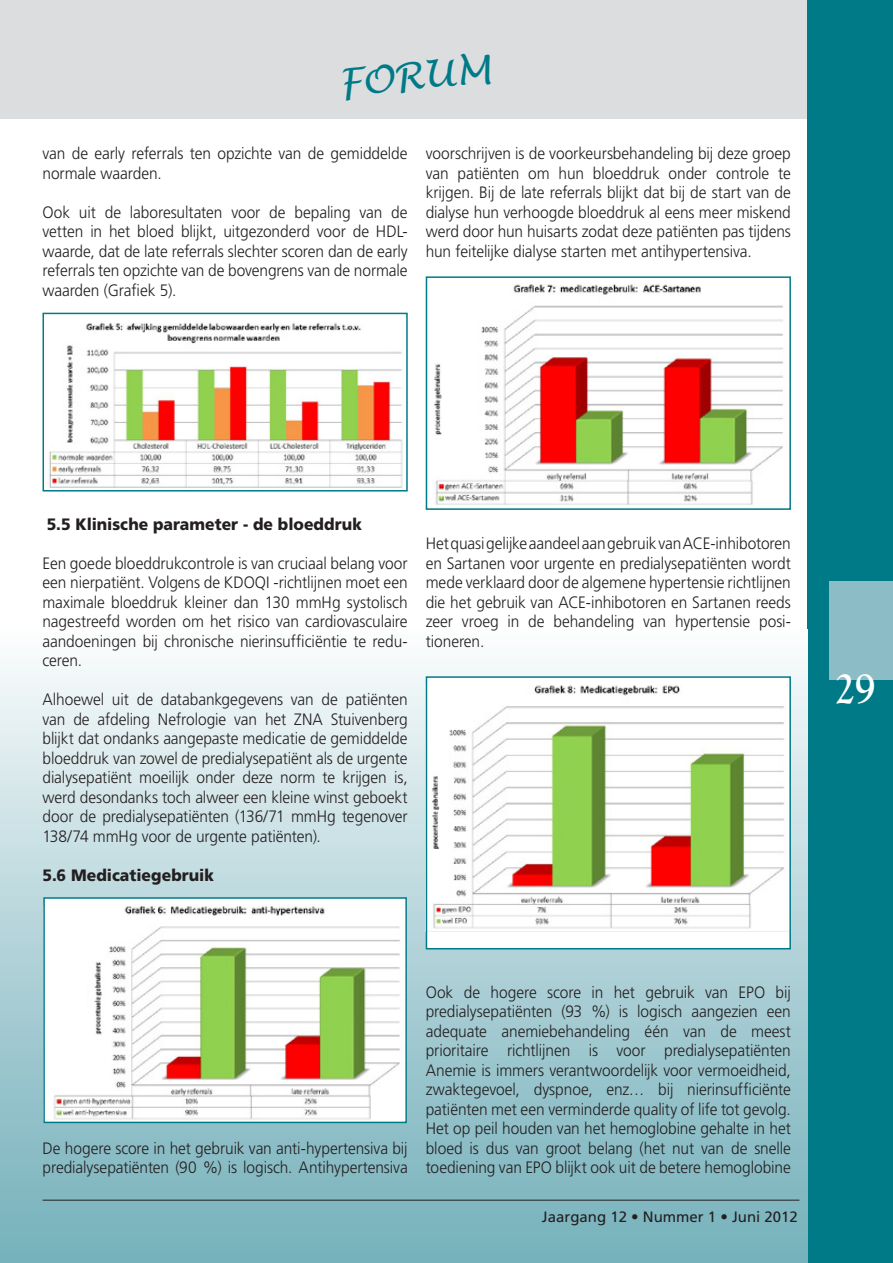
<style>
.page{position:relative;width:893px;height:1263px;background:#fff}
.page>*{position:absolute;margin:0;border:0;box-sizing:border-box;transform-origin:0 0}
.t1{font:700 45px "Goudy Old Style T";color:#fff;scale:.9 1}
.t2{font:italic 37.65px "Lucida Handwriting";color:#007a87}
.t3{font:300 16.5px/19.5px "Frutiger LT";letter-spacing:-.005em;color:#231f20;text-align:justify;scale:.94 1}
.t4{font:900 16.5px "Frutiger LT";letter-spacing:.005em;color:#231f20;scale:.95 1}
.t5{font:15px "Frutiger LT";color:#231f20}
</style>
<div class="page">
<div style="left:0;top:0;width:893px;height:119px;background:#dcdddf"></div>
<div style="left:808px;top:0;width:85px;height:1263px;background:#007a87"></div>
<div style="left:829px;top:581px;width:64px;height:98px;background:#8cbdc6"></div>
<div style="left:0;top:629px;width:808px;height:634px;background:linear-gradient(to bottom,#f9fbfc,#72aeb8)"></div>
<hr style="left:43px;top:1200px;width:756px;height:1px;background:#231f20">
<img style="left:49px;top:322px;width:354px;height:166px">
<div style="left:43px;top:313px;width:365px;height:178px;border:2px solid #007a87"></div>
<div style="left:44px;top:898px;width:362px;height:224px;background:#fff"></div>
<img style="left:53px;top:907px;width:347px;height:213px">
<div style="left:43px;top:897px;width:364px;height:226px;border:2px solid #007a87"></div>
<img style="left:434px;top:284px;width:349px;height:221px">
<div style="left:426px;top:276px;width:365px;height:234px;border:2px solid #007a87"></div>
<div style="left:426px;top:677px;width:364px;height:272px;background:#fff"></div>
<img style="left:432px;top:685px;width:353px;height:244px">
<div style="left:426px;top:676px;width:365px;height:273px;border:2px solid #007a87"></div>
<h2 class="t2" style="left:336px;top:60px;width:154px;rotate:-5deg">FORUM</h2>
<p class="t3" style="left:43px;top:144px;width:390px">van de early referrals ten opzichte van de gemiddelde normale waarden.</p>
<p class="t3" style="left:43px;top:202px;width:390px">Ook uit de laboresultaten voor de bepaling van de vetten in het bloed blijkt, uitgezonderd voor de HDL&shy;waarde, dat de late referrals slechter scoren dan de early referrals ten opzichte van de bovengrens van de normale waarden (Grafiek 5).</p>
<p class="t3" style="left:426px;top:144px;width:390px">voorschrijven is de voorkeursbehandeling bij deze groep van patiënten om hun bloeddruk onder controle te krijgen. Bij de late referrals blijkt dat bij de start van de dialyse hun verhoogde bloeddruk al eens meer miskend werd door hun huisarts zodat deze patiënten pas tijdens hun feitelijke dialyse starten met antihypertensiva.</p>
<p class="t4" style="left:47px;top:514px;width:333px">5.5 Klinische parameter - de bloeddruk</p>
<p class="t3" style="left:43px;top:553px;width:390px">Een goede bloeddrukcontrole is van cruciaal belang voor een nierpatiënt. Volgens de KDOQI -richtlijnen moet een maximale bloeddruk kleiner dan 130 mmHg systolisch nagestreefd worden om het risico van cardiovasculaire aandoeningen bij chronische nierinsufficiëntie te redu&shy;ceren.</p>
<p class="t3" style="left:43px;top:690px;width:390px">Alhoewel uit de databankgegevens van de patiënten van de afdeling Nefrologie van het ZNA Stuivenberg blijkt dat ondanks aangepaste medicatie de gemiddelde bloeddruk van zowel de predialysepatiënt als de urgente dialysepatiënt moeilijk onder deze norm te krijgen is, werd desondanks toch alweer een kleine winst geboekt door de predialysepatiënten (136/71 mmHg tegenover 138/74 mmHg voor de urgente patiënten).</p>
<p class="t4" style="left:43px;top:865px;width:182px">5.6 Medicatiegebruik</p>
<p class="t3" style="left:426px;top:534px;width:390px">Het quasi gelijke aandeel aan gebruik van ACE-inhibotoren en Sartanen voor urgente en predialysepatiënten wordt mede verklaard door de algemene hypertensie richtlijnen die het gebruik van ACE-inhibotoren en Sartanen reeds zeer vroeg in de behandeling van hypertensie posi&shy;tioneren.</p>
<h1 class="t1" style="left:835px;top:663px;width:46px">29</h1>
<p class="t3" style="left:43px;top:1138px;width:390px">De hogere score in het gebruik van anti-hypertensiva bij predialysepatiënten (90 %) is logisch. Antihypertensiva</p>
<p class="t3" style="left:426px;top:982px;width:390px">Ook de hogere score in het gebruik van EPO bij predialysepatiënten (93 %) is logisch aangezien een adequate anemiebehandeling één van de meest prioritaire richtlijnen is voor predialysepatiënten Anemie is immers verantwoordelijk voor vermoeidheid, zwaktegevoel, dyspnoe, enz… bij nierinsufficiënte patiënten met een verminderde quality of life tot gevolg.<br>Het op peil houden van het hemoglobine gehalte in het bloed is dus van groot belang (het nut van de snelle toediening van EPO blijkt ook uit de betere hemoglobine</p>
<p class="t5" style="left:542px;top:1208px;width:257px">Jaargang 12 • Nummer 1 • Juni 2012</p>
</div>
